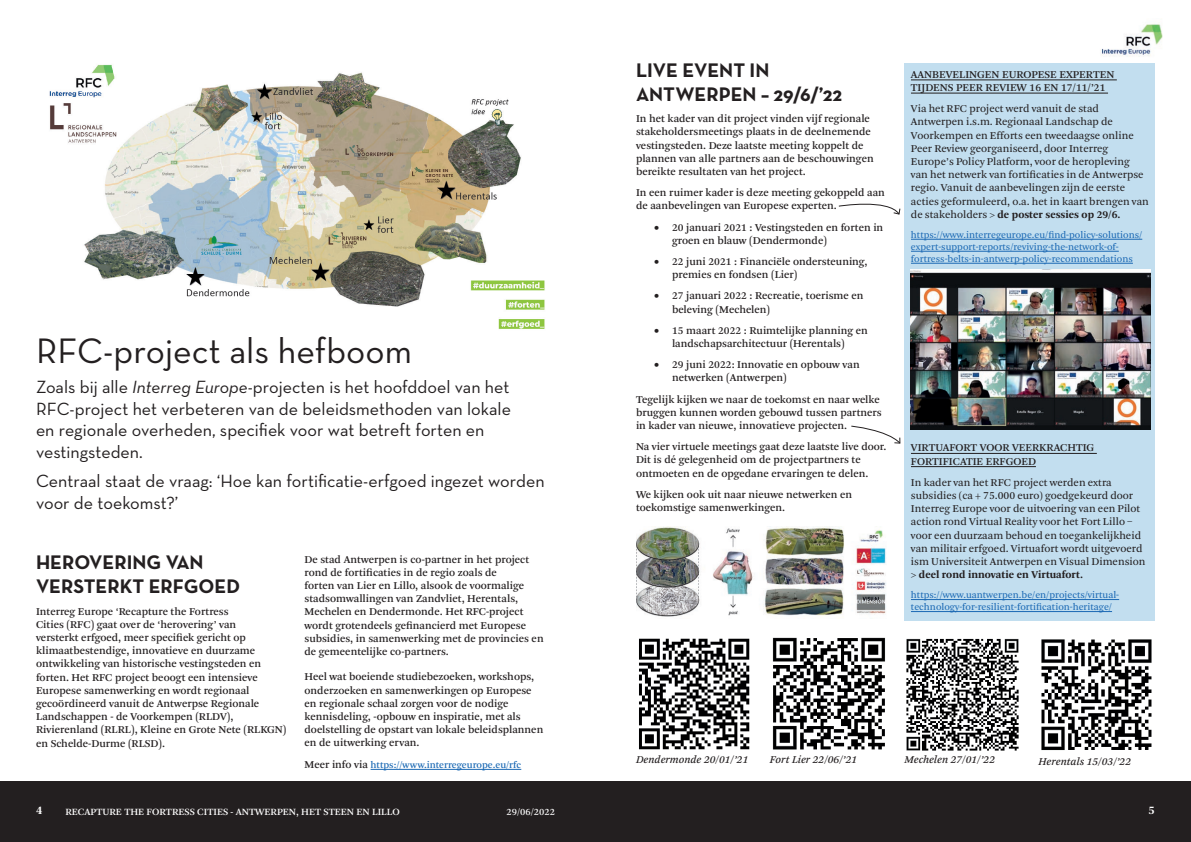
<style>
.page{position:relative;width:1191px;height:842px;background:#fff}
.page>*{position:absolute;margin:0;border:0;box-sizing:border-box;transform-origin:0 0}
.t1{font:36px "Neutra Text";color:#231f20}
.t2{font:700 20px/24px "Neutra Text";color:#231f20}
.t3{font:18px/21.6px "Neutra Text";color:#231f20}
.t4{font:700 12px "Arnhem";color:#fff}
.t5{font:11px/13.2px "Arnhem";color:#231f20}
.t6{font:11px/13.2px "Arnhem";color:#231f20}
.t7{font:italic 11px "Arnhem";color:#231f20}
.t8{font:10px/12px "Arnhem";color:#1b69b4}
.t9{font:10px "Arnhem";color:#fff}
.t10{font:10px "Arnhem";color:#1b69b4}
.s1{font-style:italic}
.s2{font-size:11px;color:#231f20}
.s3{font-weight:700}
</style>
<div class="page">
<div style="left:0;top:781px;width:1191px;height:61px;background:#231f20"></div>
<div style="left:904px;top:63px;width:251px;height:558px;background:#c2deef"></div>
<img style="left:49px;top:64px;width:496px;height:265px">
<svg style="left:838px;top:203px;width:63px;height:12px"></svg>
<svg style="left:851px;top:426px;width:50px;height:18px"></svg>
<hr style="left:911px;top:80px;width:205px;height:1px;background:#231f20">
<hr style="left:911px;top:93px;width:197px;height:1px;background:#231f20">
<hr style="left:911px;top:239px;width:231px;height:1px;background:#1b69b4">
<hr style="left:911px;top:251px;width:207px;height:1px;background:#1b69b4">
<hr style="left:911px;top:263px;width:222px;height:1px;background:#1b69b4">
<hr style="left:911px;top:453px;width:185px;height:1px;background:#231f20">
<hr style="left:911px;top:466px;width:125px;height:1px;background:#231f20">
<hr style="left:911px;top:599px;width:208px;height:1px;background:#1b69b4">
<hr style="left:911px;top:611px;width:201px;height:1px;background:#1b69b4">
<img style="left:639px;top:638px;width:111px;height:112px">
<img style="left:772px;top:637px;width:113px;height:113px">
<img style="left:906px;top:638px;width:113px;height:113px">
<img style="left:1041px;top:639px;width:111px;height:112px">
<img style="left:911px;top:269px;width:239px;height:160px">
<img style="left:636px;top:526px;width:250px;height:91px">
<img style="left:1101px;top:24px;width:62px;height:33px">
<hr style="left:370px;top:769px;width:151px;height:1px;background:#1b69b4">
<h1 class="t1" style="left:36px;top:329px;width:377px">RFC-project als hefboom</h1>
<h3 class="t3" style="left:36px;top:376px;width:476px">Zoals bij alle <span class="s1">Interreg Europe</span>-projecten is het hoofddoel van het RFC-project het verbeteren van de beleidsmethoden van lokale en regionale overheden, specifiek voor wat betreft forten en vestingsteden.</h3>
<h3 class="t3" style="left:36px;top:470px;width:510px">Centraal staat de vraag: ‘Hoe kan fortificatie-erfgoed ingezet worden voor de toekomst?’</h3>
<h2 class="t2" style="left:36px;top:550px;width:206px">HEROVERING VAN<br>VERSTERKT ERFGOED</h2>
<p class="t5" style="left:36px;top:605px;width:252px">Interreg Europe ‘Recapture the Fortress<br>Cities (RFC) gaat over de ‘herovering’ van<br>versterkt erfgoed, meer specifiek gericht op klimaatbestendige, innovatieve en duurzame ontwikkeling van historische vestingsteden en forten. Het RFC project beoogt een intensieve Europese samenwerking en wordt regionaal gecoördineerd vanuit de Antwerpse Regionale Landschappen - de Voorkempen (RLDV), Rivierenland (RLRL), Kleine en Grote Nete (RLKGN) en Schelde-Durme (RLSD).</p>
<p class="t5" style="left:304px;top:552px;width:241px">De stad Antwerpen is co-partner in het project rond de fortificaties in de regio zoals de<br>forten van Lier en Lillo, alsook de voormalige stadsomwallingen van Zandvliet, Herentals, Mechelen en Dendermonde. Het RFC-project wordt grotendeels gefinancierd met Europese subsidies, in samenwerking met de provincies en de gemeentelijke co-partners.</p>
<p class="t5" style="left:304px;top:670px;width:240px">Heel wat boeiende studiebezoeken, workshops, onderzoeken en samenwerkingen op Europese en regionale schaal zorgen voor de nodige kennisdeling, -opbouw en inspiratie, met als doelstelling de opstart van lokale beleidsplannen en de uitwerking ervan.</p>
<p class="t10" style="left:304px;top:758px;width:218px"><span class="s2">Meer info via</span> https://www.interregeurope.eu/rfc</p>
<h2 class="t2" style="left:636px;top:58px;width:207px">LIVE EVENT IN<br>ANTWERPEN – 29/6/’22</h2>
<p class="t5" style="left:636px;top:112px;width:239px">In het kader van dit project vinden vijf regionale stakeholdersmeetings plaats in de deelnemende vestingsteden. Deze laatste meeting koppelt de plannen van alle partners aan de beschouwingen bereikte resultaten van het project.</p>
<p class="t5" style="left:636px;top:186px;width:250px">In een ruimer kader is deze meeting gekoppeld aan de aanbevelingen van Europese experten.</p>
<p class="t5" style="left:672px;top:221px;width:213px;text-indent:-18px">• 20 januari 2021 : Vestingsteden en forten in groen en blauw (Dendermonde)</p>
<p class="t5" style="left:672px;top:255px;width:197px;text-indent:-18px">• 22 juni 2021 : Financiële ondersteuning, premies en fondsen (Lier)</p>
<p class="t5" style="left:672px;top:289px;width:193px;text-indent:-18px">• 27 januari 2022 : Recreatie, toerisme en beleving (Mechelen)</p>
<p class="t5" style="left:654px;top:324px;width:215px;text-align:center">• 15 maart 2022 : Ruimtelijke planning en landschapsarchitectuur (Herentals)</p>
<p class="t5" style="left:672px;top:358px;width:189px;text-indent:-18px">• 29 juni 2022: Innovatie en opbouw van netwerken (Antwerpen)</p>
<p class="t5" style="left:636px;top:393px;width:247px">Tegelijk kijken we naar de toekomst en naar welke bruggen kunnen worden gebouwd tussen partners in kader van nieuwe, innovatieve projecten.</p>
<p class="t5" style="left:636px;top:440px;width:252px">Na vier virtuele meetings gaat deze laatste live door.<br>Dit is dé gelegenheid om de projectpartners te ontmoeten en de opgedane ervaringen te delen.</p>
<p class="t5" style="left:636px;top:488px;width:218px">We kijken ook uit naar nieuwe netwerken en toekomstige samenwerkingen.</p>
<p class="t5" style="left:911px;top:68px;width:205px">AANBEVELINGEN EUROPESE EXPERTEN<br>TIJDENS PEER REVIEW 16 EN 17/11/’21</p>
<p class="t6" style="left:911px;top:102px;width:239px">Via het RFC project werd vanuit de stad Antwerpen i.s.m. Regionaal Landschap de Voorkempen en Efforts een tweedaagse online Peer Review georganiseerd, door Interreg Europe’s Policy Platform, voor de heropleving van het netwerk van fortificaties in de Antwerpse regio. Vanuit de aanbevelingen zijn de eerste acties geformuleerd, o.a. het in kaart brengen van de stakeholders &gt; <span class="s3">de poster sessies op 29/6.</span></p>
<p class="t8" style="left:911px;top:229px;width:233px">https://www.interregeurope.eu/find-policy-solutions/ expert-support-reports/reviving-the-network-of&shy;fortress-belts-in-antwerp-policy-recommendations</p>
<p class="t5" style="left:911px;top:441px;width:185px">VIRTUAFORT VOOR VEERKRACHTIG<br>FORTIFICATIE ERFGOED</p>
<p class="t6" style="left:911px;top:476px;width:236px">In kader van het RFC project werden extra subsidies (ca + 75.000 euro) goedgekeurd door Interreg Europe voor de uitvoering van een Pilot action rond Virtual Reality voor het Fort Lillo – voor een duurzaam behoud en toegankelijkheid van militair erfgoed. Virtuafort wordt uitgevoerd ism Universiteit Antwerpen en Visual Dimension &gt; <span class="s3">deel rond innovatie en Virtuafort.</span></p>
<p class="t8" style="left:911px;top:589px;width:210px">https://www.uantwerpen.be/en/projects/virtual&shy;technology-for-resilient-fortification-heritage/</p>
<p class="t7" style="left:636px;top:752px;width:114px">Dendermonde 20/01/’21</p>
<p class="t7" style="left:770px;top:752px;width:89px">Fort Lier 22/06/’21</p>
<p class="t7" style="left:904px;top:752px;width:92px">Mechelen 27/01/’22</p>
<p class="t7" style="left:1038px;top:754px;width:94px">Herentals 15/03/’22</p>
<p class="t4" style="left:36px;top:803px;width:8px">4</p>
<p class="t9" style="left:65px;top:805px;width:336px">RECAPTURE THE FORTRESS CITIES - ANTWERPEN, HET STEEN EN LILLO</p>
<p class="t9" style="left:506px;top:805px;width:50px">29/06/2022</p>
<p class="t4" style="left:1148px;top:803px;width:8px">5</p>
</div>
